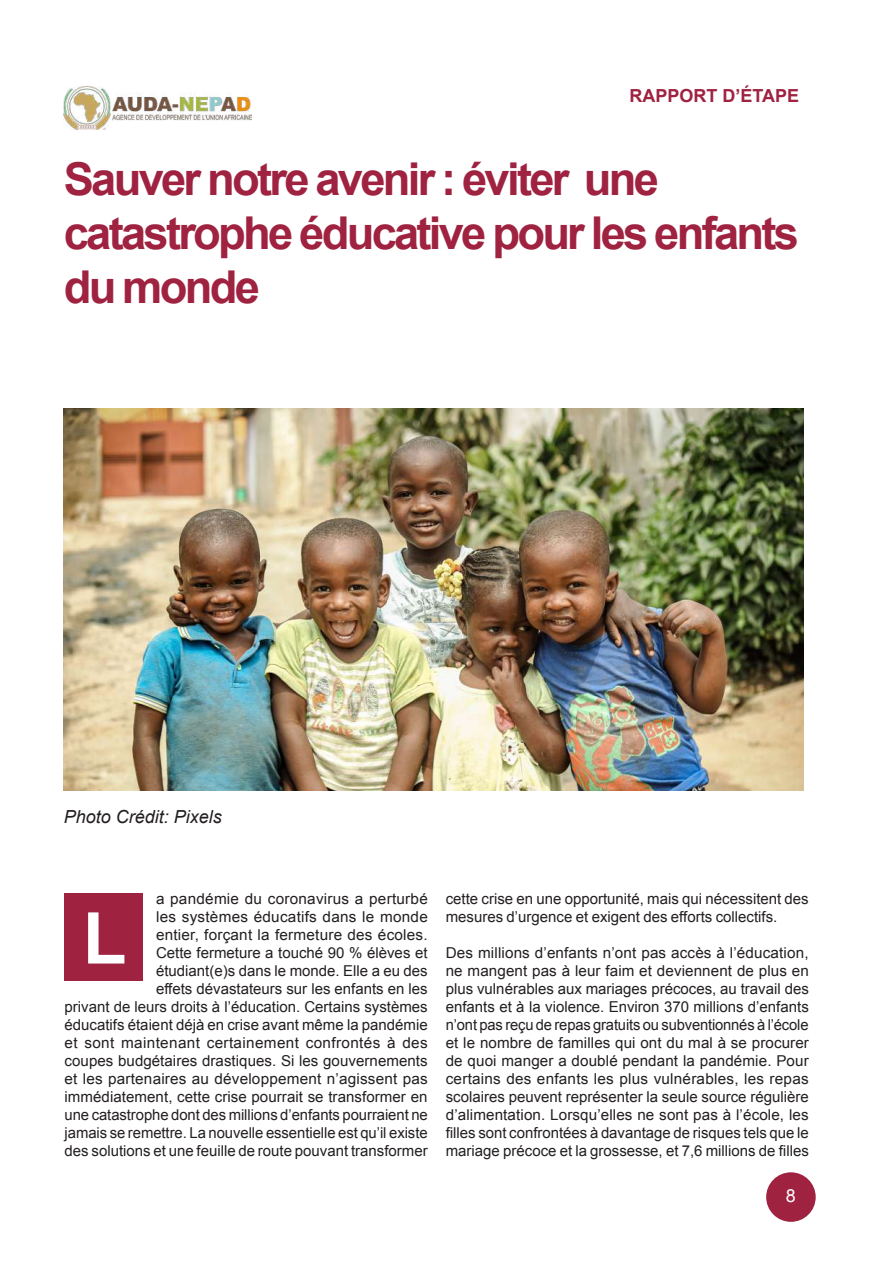
<style>
.page{position:relative;width:893px;height:1263px;background:#fff}
.page>*{position:absolute;margin:0;border:0;box-sizing:border-box;transform-origin:0 0}
.t1{font:700 72px "Arial";color:#fff}
.t2{font:700 45.3px/54.3px "Arial";letter-spacing:-.06em;color:#9f2241}
.t3{font:italic 18px "Arial";color:#231f20}
.t4{font:700 18px "Arial";color:#9f2241}
.t5{font:18px "Arial";color:#fff}
.t6{font:15px/18px "Arial";color:#231f20;text-align:right}
</style>
<div class="page">
<div style="left:766px;top:1172px;width:50px;height:50px;background:#9f2241;border-radius:50%"></div>
<img style="left:64px;top:86px;width:187px;height:43px">
<div style="left:65px;top:894px;width:78px;height:87px;background:#9f2241"></div>
<img style="left:64px;top:408px;width:739px;height:383px">
<p class="t4" style="left:630px;top:84px;width:171px">RAPPORT D’ÉTAPE</p>
<h2 class="t2" style="left:64px;top:153px;width:737px">Sauver notre avenir : éviter une catastrophe éducative pour les enfants du monde</h2>
<p class="t3" style="left:64px;top:805px;width:160px">Photo Crédit: Pixels</p>
<p class="t6" style="left:65px;top:890px;width:365px">a pandémie du coronavirus a perturbé<br>les systèmes éducatifs dans le monde<br>entier, forçant la fermeture des écoles.<br>Cette fermeture a touché 90 % élèves et<br>étudiant(e)s dans le monde. Elle a eu des<br>effets dévastateurs sur les enfants en les<br>privant de leurs droits à l’éducation. Certains systèmes éducatifs étaient déjà en crise avant même la pandémie et sont maintenant certainement confrontés à des coupes budgétaires drastiques. Si les gouvernements et les partenaires au développement n’agissent pas immédiatement, cette crise pourrait se transformer en une catastrophe dont des millions d’enfants pourraient ne jamais se remettre. La nouvelle essentielle est qu’il existe des solutions et une feuille de route pouvant transformer</p>
<p class="t6" style="left:446px;top:890px;width:365px;text-align:left">cette crise en une opportunité, mais qui nécessitent des mesures d’urgence et exigent des efforts collectifs.</p>
<h1 class="t1" style="left:83px;top:891px;width:45px">L</h1>
<p class="t6" style="left:446px;top:944px;width:365px;text-align:justify">Des millions d’enfants n’ont pas accès à l’éducation, ne mangent pas à leur faim et deviennent de plus en plus vulnérables aux mariages précoces, au travail des enfants et à la violence. Environ 370 millions d’enfants n’ont pas reçu de repas gratuits ou subventionnés à l’école et le nombre de familles qui ont du mal à se procurer de quoi manger a doublé pendant la pandémie. Pour certains des enfants les plus vulnérables, les repas scolaires peuvent représenter la seule source régulière d’alimentation. Lorsqu’elles ne sont pas à l’école, les filles sont confrontées à davantage de risques tels que le mariage précoce et la grossesse, et 7,6 millions de filles</p>
<p class="t5" style="left:786px;top:1183px;width:12px">8</p>
</div>
